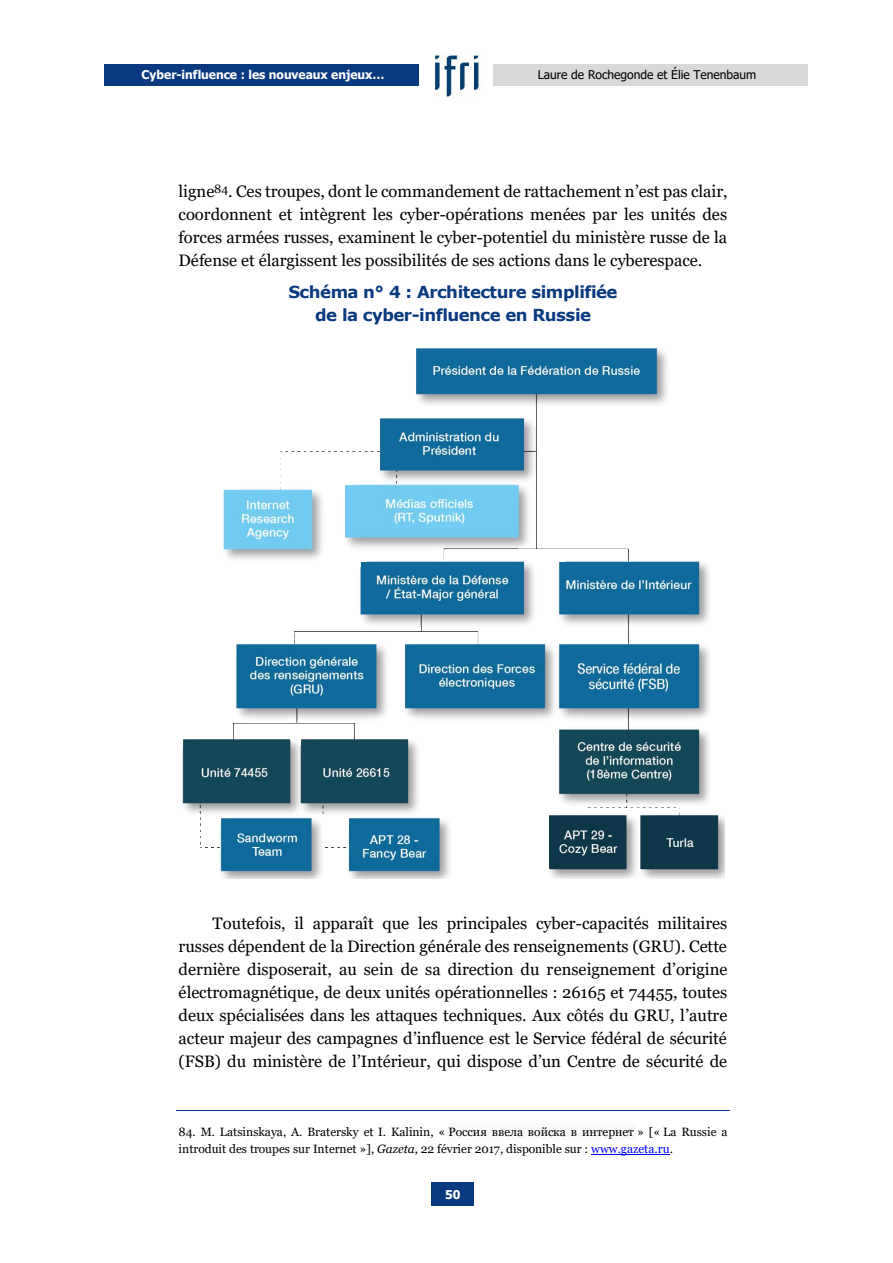
<style>
.page{position:relative;width:893px;height:1263px;background:#fff}
.page>*{position:absolute;margin:0;border:0;box-sizing:border-box;transform-origin:0 0}
.t1{font:16.5px/23px "Georgia";color:#000;text-align:justify}
.t2{font:700 16.5px/23.1px "Verdana";letter-spacing:-.03em;color:#093a80;text-align:center}
.t3{font:12px/17px "Georgia";color:#000}
.t4{font:700 12px "Tahoma";color:#fff}
.t5{font:12px "Tahoma";letter-spacing:-.005em;color:#000}
.s1{font-style:italic}
.s2{color:#00f}
</style>
<div class="page">
<div style="left:104px;top:64px;width:315px;height:22px;background:#093a80"></div>
<div style="left:493px;top:64px;width:315px;height:22px;background:#d9d9d9"></div>
<div style="left:432px;top:1182px;width:42px;height:24px;background:#093a80"></div>
<img style="left:433px;top:54px;width:48px;height:44px">
<hr style="left:176px;top:1110px;width:553px;height:1px;background:#09397f">
<div style="left:448px;top:1123px;width:189px;height:17px;background:#fafafa"></div>
<hr style="left:591px;top:1154px;width:79px;height:1px;background:#00f">
<img style="left:182px;top:348px;width:543px;height:530px">
<p class="t4" style="left:142px;top:67px;width:245px">Cyber-influence : les nouveaux enjeux…</p>
<p class="t5" style="left:538px;top:67px;width:220px">Laure de Rochegonde et Élie Tenenbaum</p>
<p class="t1" style="left:179px;top:180px;width:550px">ligne<sup>84</sup>. Ces troupes, dont le commandement de rattachement n’est pas clair, coordonnent et intègrent les cyber-opérations menées par les unités des forces armées russes, examinent le cyber-potentiel du ministère russe de la Défense et élargissent les possibilités de ses actions dans le cyberespace.</p>
<p class="t2" style="left:288px;top:280px;width:331px">Schéma n° 4 : Architecture simplifiée de la cyber-influence en Russie</p>
<p class="t1" style="left:179px;top:912px;width:550px;text-indent:34px">Toutefois, il apparaît que les principales cyber-capacités militaires russes dépendent de la Direction générale des renseignements (GRU). Cette dernière disposerait, au sein de sa direction du renseignement d’origine électromagnétique, de deux unités opérationnelles : 26165 et 74455, toutes deux spécialisées dans les attaques techniques. Aux côtés du GRU, l’autre acteur majeur des campagnes d’influence est le Service fédéral de sécurité (FSB) du ministère de l’Intérieur, qui dispose d’un Centre de sécurité de</p>
<p class="t3" style="left:179px;top:1124px;width:550px">84. M. Latsinskaya, A. Bratersky et I. Kalinin, « Россия ввела войска в интернет » [« La Russie a introduit des troupes sur Internet »], <span class="s1">Gazeta</span>, 22 février 2017, disponible sur : <span class="s2">www.gazeta.ru</span>.</p>
<p class="t4" style="left:445px;top:1187px;width:17px">50</p>
</div>
